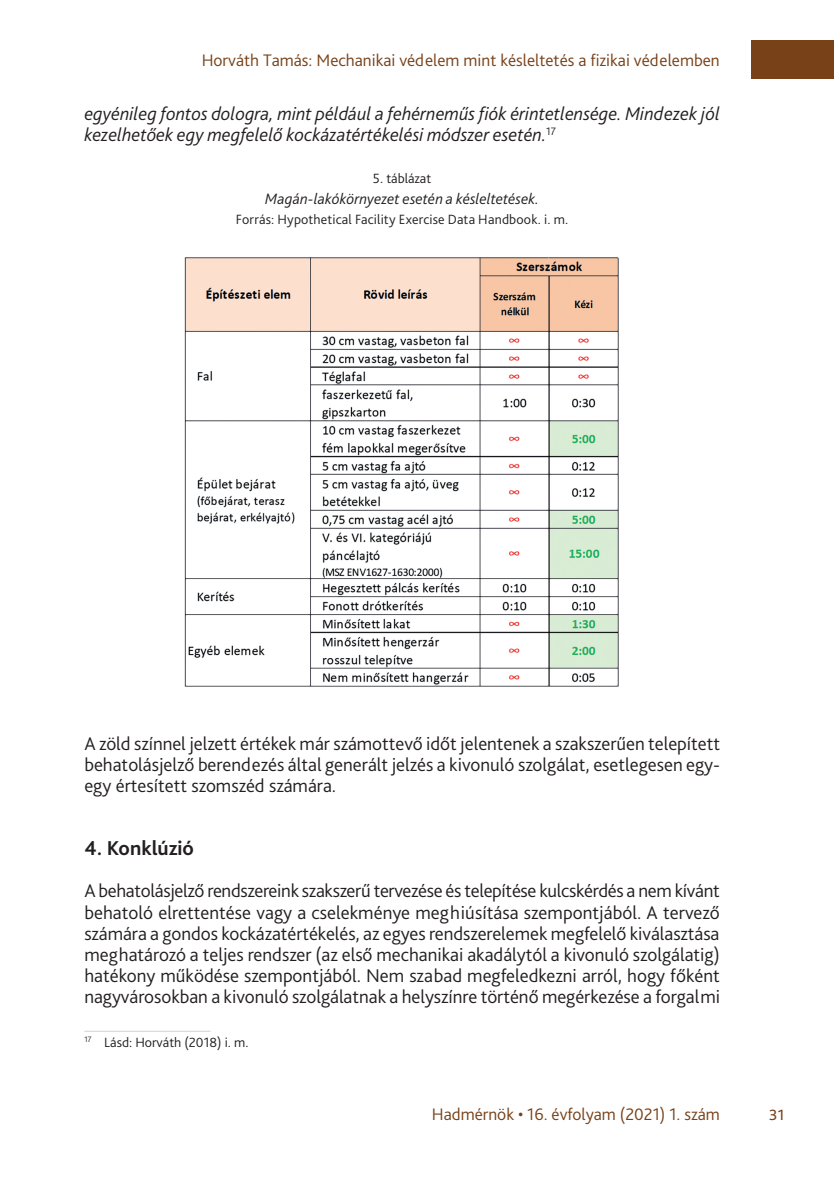
<style>
.page{position:relative;width:834px;height:1181px;background:#fff}
.page>*{position:absolute;margin:0;border:0;box-sizing:border-box;transform-origin:0 0}
.t1{font:700 21px "Bliss Pro";color:#231f20}
.t2{font:300 19.25px/21px "Bliss Pro";color:#231f20;text-align:justify}
.t3{font:italic 300 19.25px/21px "Bliss Pro";color:#231f20}
.t4{font:300 19.25px "Bliss Pro";color:#784118}
.t5{font:300 17.5px "Bliss Pro";color:#784118}
.t6{font:italic 300 15.75px "Bliss Pro";letter-spacing:.005em;color:#231f20}
.t7{font:300 14px "Bliss Pro";letter-spacing:.01em;color:#231f20}
</style>
<div class="page">
<div style="left:750px;top:41px;width:83px;height:38px;background:#784118"></div>
<img style="left:184px;top:257px;width:435px;height:430px">
<hr style="left:84px;top:1031px;width:126px;height:1px;background:#d1d2d4">
<p class="t5" style="left:202px;top:49px;width:519px">Horváth Tamás: Mechanikai védelem mint késleltetés a fizikai védelemben</p>
<p class="t3" style="left:84px;top:103px;width:637px">egyénileg fontos dologra, mint például a fehérneműs fiók érintetlensége. Mindezek jól kezelhetőek egy megfelelő kockázatértékelési módszer esetén.<sup>17</sup></p>
<p class="t7" style="left:373px;top:170px;width:60px">5. táblázat</p>
<p class="t6" style="left:265px;top:189px;width:275px">Magán-lakókörnyezet esetén a késleltetések.</p>
<p class="t7" style="left:236px;top:211px;width:334px">Forrás: Hypothetical Facility Exercise Data Handbook. i. m.</p>
<p class="t2" style="left:84px;top:733px;width:637px">A zöld színnel jelzett értékek már számottevő időt jelentenek a szakszerűen telepített behatolásjelző berendezés által generált jelzés a kivonuló szolgálat, esetlegesen egy&shy;egy értesített szomszéd számára.</p>
<p class="t1" style="left:84px;top:835px;width:111px">4. Konklúzió</p>
<p class="t2" style="left:84px;top:880px;width:637px">A behatolásjelző rendszereink szakszerű tervezése és telepítése kulcskérdés a nem kívánt behatoló elrettentése vagy a cselekménye meghiúsítása szempontjából. A tervező számára a gondos kockázatértékelés, az egyes rendszerelemek megfelelő kiválasztása meghatározó a teljes rendszer (az első mechanikai akadálytól a kivonuló szolgálatig) hatékony működése szempontjából. Nem szabad megfeledkezni arról, hogy főként nagyvárosokban a kivonuló szolgálatnak a helyszínre történő megérkezése a forgalmi</p>
<p class="t7" style="left:84px;top:1033px;width:165px"><sup>17</sup> Lásd: Horváth (2018) i. m.</p>
<p class="t5" style="left:432px;top:1103px;width:289px">Hadmérnök • 16. évfolyam (2021) 1. szám</p>
<p class="t4" style="left:769px;top:1102px;width:17px">31</p>
</div>
